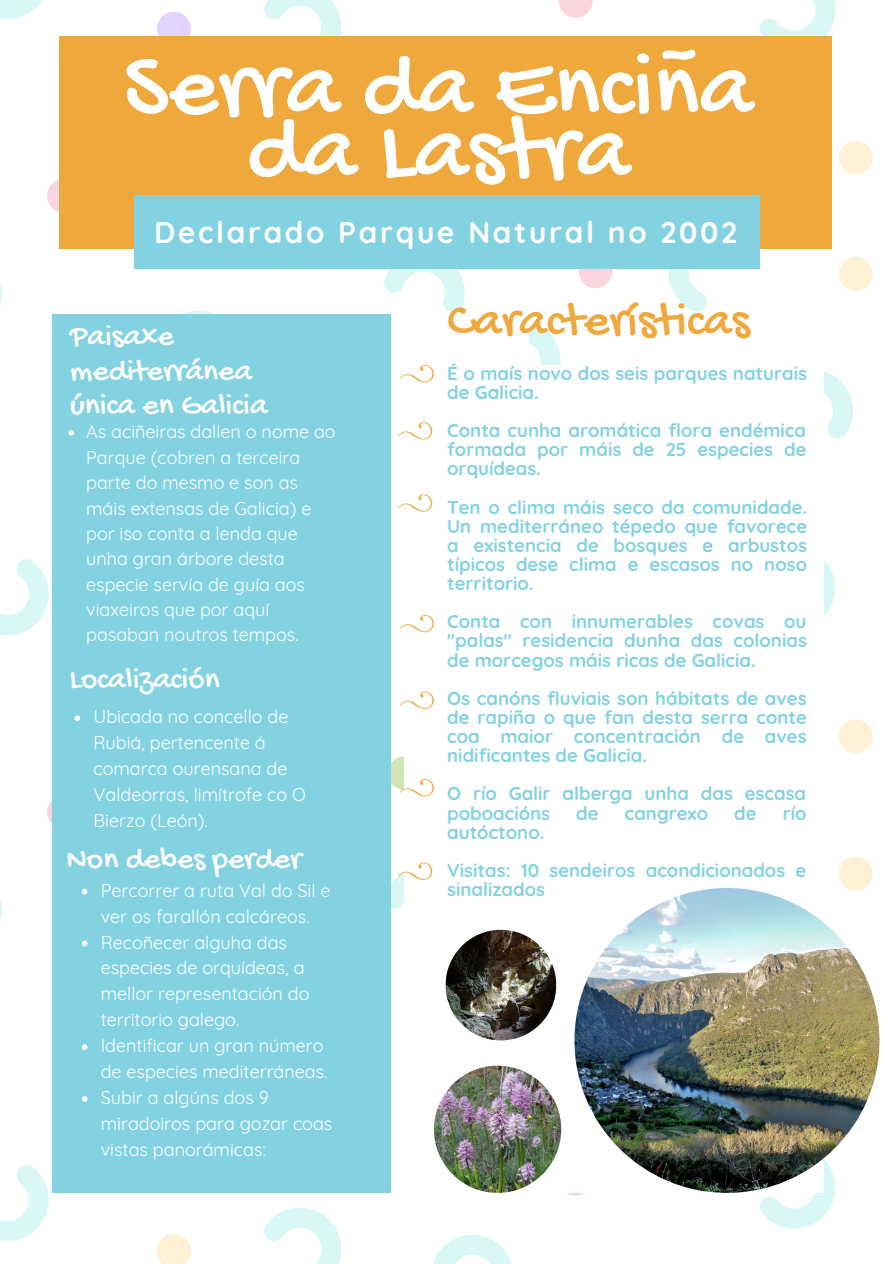
<style>
.page{position:relative;width:894px;height:1264px;background:#fff}
.page>*{position:absolute;margin:0;border:0;box-sizing:border-box;transform-origin:0 0}
.t1{font:96.15px "Gochi Hand";color:#fff}
.t2{font:49.5px "Gochi Hand";color:#eea83c}
.t3{font:31.65px/34.5px "Gochi Hand";color:#fff}
.t4{font:31.5px "Gochi Hand";color:#fff}
.t5{font:700 29.85px "Quicksand";letter-spacing:.09em;color:#fff}
.t6{font:700 18.6px/19px "Quicksand";color:#83d2e1;text-align:justify}
.t7{font:18px/26px "Quicksand";color:#fff}
</style>
<div class="page">
<svg style="left:47px;top:795px;width:34px;height:34px"></svg>
<div style="left:388px;top:756px;width:34px;height:34px;background:#d0e6b7;border-radius:50%"></div>
<svg style="left:0;top:558px;width:53px;height:77px"></svg>
<svg style="left:0;top:898px;width:2px;height:22px"></svg>
<svg style="left:578px;top:254px;width:34px;height:34px"></svg>
<div style="left:838px;top:719px;width:34px;height:34px;background:#fff1d6;border-radius:50%"></div>
<div style="left:838px;top:257px;width:34px;height:34px;background:#fff1d6;border-radius:50%"></div>
<svg style="left:528px;top:326px;width:33px;height:39px"></svg>
<svg style="left:824px;top:560px;width:12px;height:56px"></svg>
<svg style="left:824px;top:371px;width:29px;height:67px"></svg>
<svg style="left:667px;top:268px;width:66px;height:44px"></svg>
<svg style="left:558px;top:1161px;width:34px;height:34px"></svg>
<div style="left:838px;top:856px;width:34px;height:34px;background:#fff1d6;border-radius:50%"></div>
<svg style="left:759px;top:1157px;width:77px;height:72px"></svg>
<svg style="left:433px;top:1235px;width:78px;height:28px"></svg>
<svg style="left:157px;top:1234px;width:34px;height:29px"></svg>
<svg style="left:0;top:1163px;width:54px;height:77px"></svg>
<svg style="left:264px;top:1208px;width:77px;height:55px"></svg>
<div style="left:47px;top:179px;width:34px;height:34px;background:#fad5de;border-radius:50%"></div>
<div style="left:157px;top:12px;width:34px;height:34px;background:#e3d2ff;border-radius:50%"></div>
<svg style="left:0;top:0;width:42px;height:19px"></svg>
<svg style="left:263px;top:0;width:78px;height:37px"></svg>
<svg style="left:382px;top:268px;width:83px;height:45px"></svg>
<svg style="left:183px;top:310px;width:31px;height:4px"></svg>
<svg style="left:0;top:282px;width:2px;height:22px"></svg>
<svg style="left:559px;top:0;width:33px;height:18px"></svg>
<div style="left:838px;top:141px;width:34px;height:34px;background:#fff1d6;border-radius:50%"></div>
<svg style="left:758px;top:0;width:78px;height:52px"></svg>
<div style="left:783px;top:37px;width:48px;height:211px;background:#eea83c"></div>
<div style="left:107px;top:37px;width:676px;height:211px;background:#eea83c"></div>
<div style="left:59px;top:37px;width:48px;height:211px;background:#eea83c"></div>
<div style="left:721px;top:195px;width:39px;height:73px;background:#83d2e1"></div>
<div style="left:172px;top:195px;width:549px;height:73px;background:#83d2e1"></div>
<div style="left:134px;top:195px;width:38px;height:73px;background:#83d2e1"></div>
<div style="left:53px;top:372px;width:338px;height:769px;background:#83d2e1"></div>
<div style="left:53px;top:314px;width:338px;height:58px;background:#83d2e1"></div>
<div style="left:53px;top:1141px;width:338px;height:51px;background:#83d2e1"></div>
<div style="left:404px;top:419px;width:419px;height:725px;background:#fff"></div>
<div style="left:404px;top:1144px;width:419px;height:48px;background:#fff"></div>
<svg style="left:399px;top:365px;width:34px;height:17px"></svg>
<svg style="left:398px;top:422px;width:34px;height:17px"></svg>
<svg style="left:398px;top:494px;width:34px;height:17px"></svg>
<svg style="left:399px;top:615px;width:35px;height:94px"></svg>
<svg style="left:399px;top:779px;width:34px;height:17px"></svg>
<svg style="left:391px;top:862px;width:42px;height:47px"></svg>
<img style="left:574px;top:888px;width:305px;height:304px;border-radius:50%">
<img style="left:434px;top:1065px;width:127px;height:127px;border-radius:50%">
<img style="left:445px;top:929px;width:111px;height:111px;border-radius:50%">
<svg style="left:82px;top:888px;width:5px;height:6px"></svg>
<svg style="left:82px;top:940px;width:5px;height:6px"></svg>
<svg style="left:82px;top:1044px;width:5px;height:5px"></svg>
<svg style="left:82px;top:1096px;width:5px;height:5px"></svg>
<svg style="left:68px;top:430px;width:6px;height:5px"></svg>
<svg style="left:75px;top:715px;width:5px;height:6px"></svg>
<h1 class="t1" style="left:123px;top:37px;width:630px">Serra da Enciña</h1>
<h1 class="t1" style="left:246px;top:100px;width:384px">da Lastra</h1>
<h3 class="t5" style="left:154px;top:213px;width:584px">Declarado Parque Natural no 2002</h3>
<h3 class="t3" style="left:70px;top:321px;width:199px">Paisaxe mediterránea única en Galicia</h3>
<p class="t7" style="left:86px;top:419px;width:251px;line-height:25.3px">As aciñeiras dallen o nome ao<br>Parque (cobren a terceira parte do mesmo e son as máis extensas de Galicia) e por iso conta a lenda que unha gran árbore desta especie servía de guía aos viaxeiros que por aquí pasaban noutros tempos.</p>
<h3 class="t4" style="left:70px;top:663px;width:152px">Localización</h3>
<p class="t7" style="left:93px;top:703px;width:214px">Ubicada no concello de<br>Rubiá, pertencente á comarca ourensana de<br>Valdeorras, limítrofe co O<br>Bierzo (León).</p>
<h3 class="t4" style="left:66px;top:842px;width:236px">Non debes perder</h3>
<h2 class="t2" style="left:447px;top:294px;width:304px">Características</h2>
<p class="t6" style="left:447px;top:363px;width:361px">É o maís novo dos seis parques naturais de Galicia.</p>
<p class="t6" style="left:447px;top:420px;width:361px">Conta cunha aromática flora endémica formada por máis de 25 especies de orquídeas.</p>
<p class="t6" style="left:447px;top:497px;width:361px">Ten o clima máis seco da comunidade.<br>Un mediterráneo tépedo que favorece a existencia de bosques e arbustos típicos dese clima e escasos no noso territorio.</p>
<p class="t6" style="left:447px;top:612px;width:361px">Conta con innumerables covas ou "palas" residencia dunha das colonias de morcegos máis ricas de Galicia.</p>
<p class="t6" style="left:447px;top:688px;width:361px">Os canóns fluviais son hábitats de aves de rapiña o que fan desta serra conte coa maior concentración de aves nidificantes de Galicia.</p>
<p class="t6" style="left:447px;top:784px;width:360px">O río Galir alberga unha das escasa poboacións</p>
<p class="t6" style="left:576px;top:803px;width:24px">de</p>
<p class="t6" style="left:624px;top:803px;width:85px">cangrexo</p>
<p class="t6" style="left:734px;top:803px;width:24px">de</p>
<p class="t6" style="left:782px;top:803px;width:25px">río</p>
<p class="t6" style="left:447px;top:812px;width:360px;line-height:38.2px">autóctono.<br>Visitas: 10 sendeiros acondicionados e</p>
<p class="t7" style="left:101px;top:877px;width:231px">Percorrer a ruta Val do Sil e</p>
<p class="t6" style="left:447px;top:879px;width:99px">sinalizados</p>
<p class="t7" style="left:101px;top:902px;width:233px">ver os farallón calcáreos.<br>Recoñecer alguha das especies de orquídeas, a mellor representación do territorio galego.<br>Identificar un gran número de especies mediterráneas.<br>Subir a algúns dos 9 miradoiros para gozar coas vistas panorámicas:</p>
</div>
